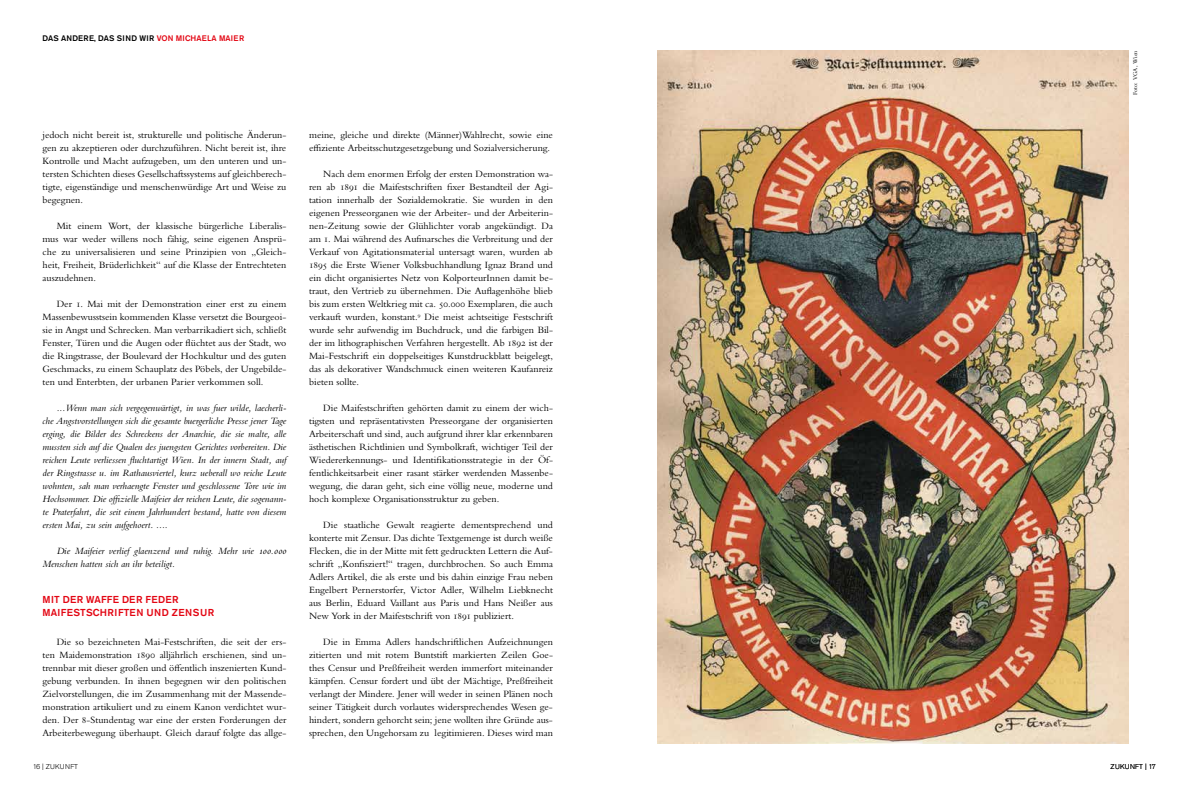
<style>
.page{position:relative;width:1191px;height:794px;background:#fff}
.page>*{position:absolute;margin:0;border:0;box-sizing:border-box;transform-origin:0 0}
.t1{font:10px/13px "Bembo MT Pro";color:#000;text-align:justify}
.t2{font:italic 10px/13px "Bembo MT Pro";color:#000;text-align:justify}
.t3{font:500 10px/13px "Akzidenz Grotesk Pro";letter-spacing:.04em;color:#e30613}
.t4{font:500 8px "Akzidenz Grotesk Pro";letter-spacing:.01em;color:#000}
.t5{font:300 7px "Akzidenz Grotesk Pro";letter-spacing:.04em;color:#000}
.t6{font:6px "Bembo MT Pro";color:#000}
.s1{color:#e30613}
</style>
<div class="page">
<img style="left:658px;top:50px;width:470px;height:693px">
<p class="t4" style="left:43px;top:33px;width:203px">DAS ANDERE, DAS SIND WIR <span class="s1">VON MICHAELA MAIER</span></p>
<p class="t1" style="left:43px;top:128px;width:245px">jedoch nicht bereit ist, strukturelle und politische Änderun&shy;gen zu akzeptieren oder durchzuführen. Nicht bereit ist, ihre Kontrolle und Macht aufzugeben, um den unteren und un&shy;tersten Schichten dieses Gesellschaftssystems auf gleichberech&shy;tigte, eigenständige und menschenwürdige Art und Weise zu begegnen.</p>
<p class="t1" style="left:43px;top:219px;width:245px;text-indent:14px">Mit einem Wort, der klassische bürgerliche Liberalis&shy;mus war weder willens noch fähig, seine eigenen Ansprü&shy;che zu universalisieren und seine Prinzipien von „Gleich&shy;heit, Freiheit, Brüderlichkeit“ auf die Klasse der Entrechteten auszudehnen.</p>
<p class="t1" style="left:43px;top:297px;width:245px;text-indent:14px">Der 1. Mai mit der Demonstration einer erst zu einem Massenbewusstsein kommenden Klasse versetzt die Bourgeoi&shy;sie in Angst und Schrecken. Man verbarrikadiert sich, schließt Fenster, Türen und die Augen oder flüchtet aus der Stadt, wo die Ringstrasse, der Boulevard der Hochkultur und des guten Geschmacks, zu einem Schauplatz des Pöbels, der Ungebilde&shy;ten und Enterbten, der urbanen Parier verkommen soll.</p>
<p class="t2" style="left:43px;top:401px;width:245px;text-indent:14px">...Wenn man sich vergegenwärtigt, in was fuer wilde, laecherli&shy;che Angstvorstellungen sich die gesamte buergerliche Presse jener Tage erging, die Bilder des Schreckens der Anarchie, die sie malte, alle mussten sich auf die Qualen des juengsten Gerichtes vorbereiten. Die reichen Leute verliessen fluchtartigt Wien. In der innern Stadt, auf der Ringstrasse u. im Rathausviertel, kurz ueberall wo reiche Leute wohnten, sah man verhaengte Fenster und geschlossene Tore wie im Hochsommer. Die offizielle Maifeier der reichen Leute, die sogenann&shy;te Praterfahrt, die seit einem Jahrhundert bestand, hatte von diesem ersten Mai, zu sein aufgehoert. ....</p>
<p class="t2" style="left:43px;top:544px;width:245px;text-indent:14px">Die Maifeier verlief glaenzend und ruhig. Mehr wie 100.000<br>Menschen hatten sich an ihr beteiligt.</p>
<p class="t3" style="left:43px;top:593px;width:173px">MIT DER WAFFE DER FEDER<br>MAIFESTSCHRIFTEN UND ZENSUR</p>
<p class="t1" style="left:43px;top:635px;width:245px;text-indent:14px">Die so bezeichneten Mai-Festschriften, die seit der ers&shy;ten Maidemonstration 1890 alljährlich erschienen, sind un&shy;trennbar mit dieser großen und öffentlich inszenierten Kund&shy;gebung verbunden. In ihnen begegnen wir den politischen Zielvorstellungen, die im Zusammenhang mit der Massende&shy;monstration artikuliert und zu einem Kanon verdichtet wur&shy;den. Der 8-Stundentag war eine der ersten Forderungen der Arbeiterbewegung überhaupt. Gleich darauf folgte das allge-</p>
<p class="t1" style="left:309px;top:128px;width:245px">meine, gleiche und direkte (Männer)Wahlrecht, sowie eine effiziente Arbeitsschutzgesetzgebung und Sozialversicherung.</p>
<p class="t1" style="left:309px;top:167px;width:245px;text-indent:14px">Nach dem enormen Erfolg der ersten Demonstration wa&shy;ren ab 1891 die Maifestschriften fixer Bestandteil der Agi&shy;tation innerhalb der Sozialdemokratie. Sie wurden in den eigenen Presseorganen wie der Arbeiter- und der Arbeiterin&shy;nen-Zeitung sowie der Glühlichter vorab angekündigt. Da am 1. Mai während des Aufmarsches die Verbreitung und der Verkauf von Agitationsmaterial untersagt waren, wurden ab 1895 die Erste Wiener Volksbuchhandlung Ignaz Brand und ein dicht organisiertes Netz von KolporteurInnen damit be&shy;traut, den Vertrieb zu übernehmen. Die Auflagenhöhe blieb bis zum ersten Weltkrieg mit ca. 50.000 Exemplaren, die auch verkauft wurden, konstant.<sup>9</sup> Die meist achtseitige Festschrift wurde sehr aufwendig im Buchdruck, und die farbigen Bil&shy;der im lithographischen Verfahren hergestellt. Ab 1892 ist der Mai-Festschrift ein doppelseitiges Kunstdruckblatt beigelegt, das als dekorativer Wandschmuck einen weiteren Kaufanreiz bieten sollte.</p>
<p class="t1" style="left:309px;top:401px;width:245px;text-indent:14px">Die Maifestschriften gehörten damit zu einem der wich&shy;tigsten und repräsentativsten Presseorgane der organisierten Arbeiterschaft und sind, auch aufgrund ihrer klar erkennbaren ästhetischen Richtlinien und Symbolkraft, wichtiger Teil der Wiedererkennungs- und Identifikationsstrategie in der Öf&shy;fentlichkeitsarbeit einer rasant stärker werdenden Massenbe&shy;wegung, die daran geht, sich eine völlig neue, moderne und hoch komplexe Organisationsstruktur zu geben.</p>
<p class="t1" style="left:309px;top:518px;width:245px;text-indent:14px">Die staatliche Gewalt reagierte dementsprechend und konterte mit Zensur. Das dichte Textgemenge ist durch weiße Flecken, die in der Mitte mit fett gedruckten Lettern die Auf&shy;schrift „Konfisziert!“ tragen, durchbrochen. So auch Emma Adlers Artikel, die als erste und bis dahin einzige Frau neben Engelbert Pernerstorfer, Victor Adler, Wilhelm Liebknecht aus Berlin, Eduard Vaillant aus Paris und Hans Neißer aus New York in der Maifestschrift von 1891 publiziert.</p>
<p class="t1" style="left:309px;top:635px;width:245px;text-indent:14px">Die in Emma Adlers handschriftlichen Aufzeichnungen zitierten und mit rotem Buntstift markierten Zeilen Goe&shy;thes Censur und Preßfreiheit werden immerfort miteinander kämpfen. Censur fordert und übt der Mächtige, Preßfreiheit verlangt der Mindere. Jener will weder in seinen Plänen noch seiner Tätigkeit durch vorlautes widersprechendes Wesen ge&shy;hindert, sondern gehorcht sein; jene wollten ihre Gründe aus&shy;sprechen, den Ungehorsam zu legitimieren. Dieses wird man</p>
<p class="t6" style="left:1131px;top:95px;width:46px;rotate:-90deg">Foto: VGA, Wien</p>
<p class="t5" style="left:33px;top:761px;width:47px">16 | ZUKUNFT</p>
<p class="t5" style="left:1110px;top:761px;width:47px">ZUKUNFT | 17</p>
</div>
